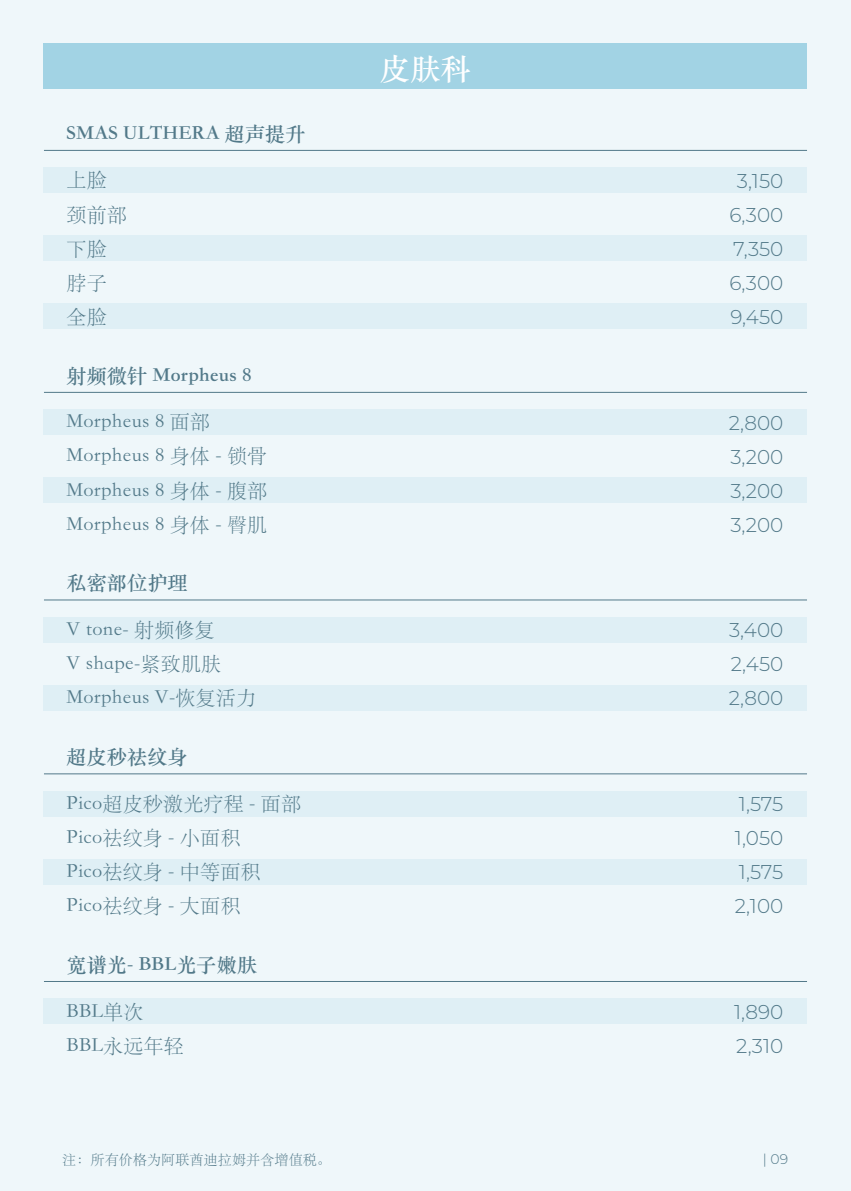
<style>
.page{position:relative;width:851px;height:1191px;background:#fff}
.page>*{position:absolute;margin:0;border:0;box-sizing:border-box;transform-origin:0 0}
.t1{font:30px "ST Songti SC Bold";color:#fff}
.t2{font:20px/34px "ST Songti SC Light";letter-spacing:.01em;color:#527989}
.t3{font:300 20px/34px "Montserrat";color:#527989;text-align:justify}
.t4{font:20px "ST Songti SC Bold";letter-spacing:.01em;color:#527989}
.t5{font:14px "ST Songti SC Light";letter-spacing:.01em;color:#527989}
.t6{font:300 14px "Montserrat";color:#527989}
</style>
<div class="page">
<div style="left:0;top:0;width:850px;height:1191px;background:#eff7fa"></div>
<div style="left:44px;top:44px;width:762px;height:45px;background:#a2d3e4"></div>
<div style="left:44px;top:167px;width:762px;height:26px;background:#dfeff5"></div>
<div style="left:44px;top:235px;width:762px;height:26px;background:#dfeff5"></div>
<div style="left:44px;top:303px;width:762px;height:26px;background:#dfeff5"></div>
<hr style="left:44px;top:150px;width:762px;height:1px;background:#527989">
<div style="left:44px;top:409px;width:762px;height:26px;background:#dfeff5"></div>
<div style="left:44px;top:477px;width:762px;height:26px;background:#dfeff5"></div>
<hr style="left:44px;top:392px;width:762px;height:1px;background:#527989">
<div style="left:44px;top:617px;width:762px;height:25px;background:#dfeff5"></div>
<div style="left:44px;top:685px;width:762px;height:25px;background:#dfeff5"></div>
<hr style="left:44px;top:599px;width:762px;height:1px;background:#527989">
<div style="left:44px;top:791px;width:762px;height:25px;background:#dfeff5"></div>
<div style="left:44px;top:859px;width:762px;height:25px;background:#dfeff5"></div>
<hr style="left:44px;top:773px;width:762px;height:1px;background:#527989">
<div style="left:44px;top:998px;width:762px;height:26px;background:#dfeff5"></div>
<hr style="left:44px;top:981px;width:762px;height:1px;background:#527989">
<p class="t4" style="left:66px;top:121px;width:240px">SMAS ULTHERA 超声提升</p>
<p class="t2" style="left:66px;top:162px;width:62px">上脸颈前部下脸脖子全脸</p>
<p class="t4" style="left:66px;top:363px;width:186px">射频微针 Morpheus 8</p>
<p class="t2" style="left:66px;top:404px;width:202px">Morpheus 8 面部<br>Morpheus 8 身体 - 锁骨<br>Morpheus 8 身体 - 腹部<br>Morpheus 8 身体 - 臀肌</p>
<p class="t4" style="left:66px;top:571px;width:123px">私密部位护理</p>
<p class="t2" style="left:66px;top:611px;width:191px">V tone- 射频修复<br>V shape-紧致肌肤<br>Morpheus V-恢复活力</p>
<p class="t4" style="left:66px;top:744px;width:123px">超皮秒祛纹身</p>
<p class="t2" style="left:66px;top:785px;width:236px">Pico超皮秒激光疗程 - 面部<br>Pico祛纹身 - 小面积<br>Pico祛纹身 - 中等面积<br>Pico祛纹身 - 大面积</p>
<p class="t4" style="left:66px;top:952px;width:192px">宽谱光- BBL光子嫩肤</p>
<p class="t2" style="left:66px;top:993px;width:119px">BBL单次<br>BBL永远年轻</p>
<p class="t5" style="left:62px;top:1151px;width:270px">注：所有价格为阿联酋迪拉姆并含增值税。</p>
<h1 class="t1" style="left:380px;top:50px;width:92px">皮肤科</h1>
<p class="t3" style="left:729px;top:163px;width:55px;text-align:center">3,150<br>6,300<br>7,350<br>6,300<br>9,450</p>
<p class="t3" style="left:728px;top:405px;width:56px">2,800<br>3,200<br>3,200<br>3,200</p>
<p class="t3" style="left:728px;top:612px;width:56px">3,400<br>2,450<br>2,800</p>
<p class="t3" style="left:734px;top:786px;width:50px">1,575<br>1,050<br>1,575<br>2,100</p>
<p class="t3" style="left:734px;top:994px;width:51px">1,890<br>2,310</p>
<p class="t6" style="left:762px;top:1149px;width:27px">| 09</p>
</div>
